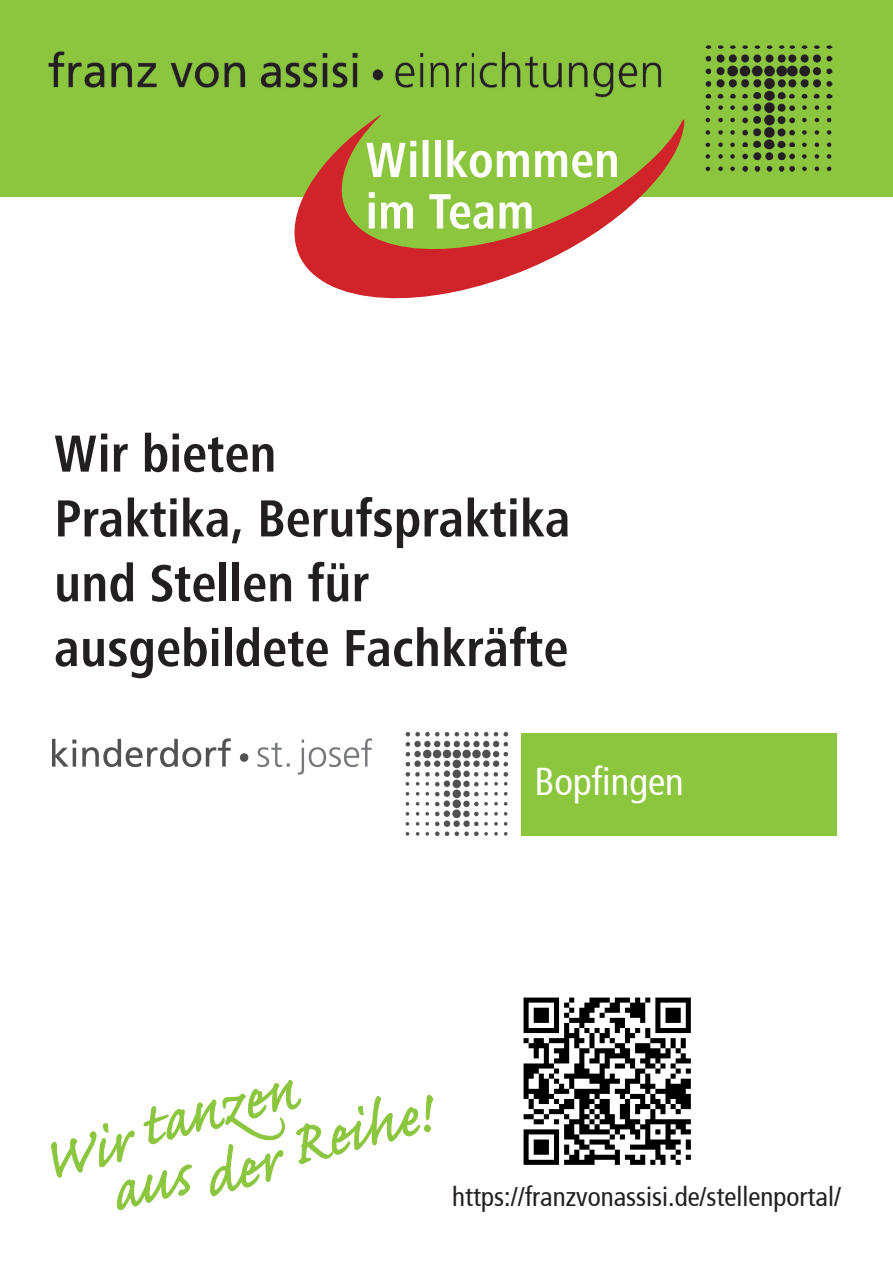
<style>
.page{position:relative;width:893px;height:1263px;background:#fff}
.page>*{position:absolute;margin:0;border:0;box-sizing:border-box;transform-origin:0 0}
.t1{font:700 condensed 54px/64.8px "Frutiger Next Pro";color:#231f20}
.t2{font:condensed 38.7px "Frutiger";color:#fff}
.t3{font:condensed 27px "Frutiger";color:#231f20}
</style>
<div class="page">
<img style="left:0;top:0;width:893px;height:197px">
<div style="left:522px;top:733px;width:315px;height:103px;background:#8bc63e"></div>
<img style="left:53px;top:733px;width:454px;height:102px">
<svg style="left:281px;top:114px;width:403px;height:185px"></svg>
<svg style="left:51px;top:1080px;width:382px;height:130px"></svg>
<img style="left:523px;top:997px;width:168px;height:168px">
<p class="t1" style="left:54px;top:421px;width:518px">Wir bieten<br>Praktika, Berufspraktika und Stellen für ausgebildete Fachkräfte</p>
<p class="t2" style="left:534px;top:759px;width:151px">Bopfingen</p>
<p class="t3" style="left:452px;top:1180px;width:390px">https://franzvonassisi.de/stellenportal/</p>
</div>
